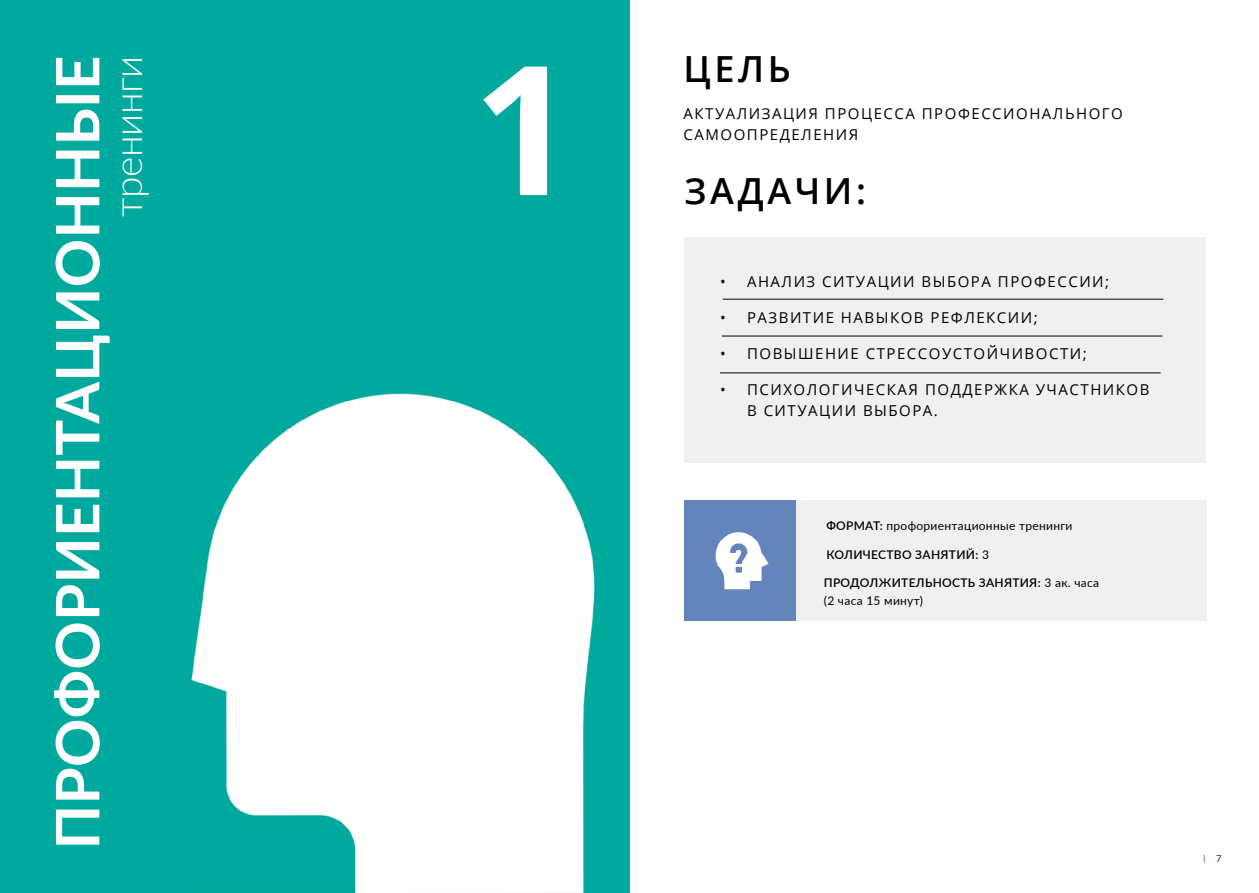
<style>
.page{position:relative;width:1259px;height:893px;background:#fff}
.page>*{position:absolute;margin:0;border:0;box-sizing:border-box;transform-origin:0 0}
.t1{font:700 180px "Open Sans";color:#fff}
.t2{font:700 60px "Lato";letter-spacing:.005em;color:#fff}
.t3{font:300 39px "Lato";letter-spacing:-.01em;color:#fff}
.t4{font:600 36px "Open Sans";letter-spacing:.1em;color:#000}
.t5{font:15px/21px "Open Sans";letter-spacing:.1em;color:#000}
.t6{font:600 12px/18px "Lato";letter-spacing:.025em;color:#000}
.t7{font:12px "Lato";letter-spacing:.025em;color:#000}
.t8{font:9.6px "Lato";color:#212b36}
.s1{font-weight:600}
.s2{font-weight:400}
</style>
<div class="page">
<img style="left:0;top:0;width:629px;height:893px">
<div style="left:684px;top:237px;width:522px;height:226px;background:#f0f0f0"></div>
<hr style="left:722px;top:299px;width:441px;height:1px;background:#000">
<hr style="left:722px;top:336px;width:440px;height:1px;background:#000">
<hr style="left:720px;top:373px;width:440px;height:1px;background:#000">
<div style="left:796px;top:500px;width:411px;height:121px;background:#f0f0f0"></div>
<div style="left:684px;top:500px;width:112px;height:121px;background:#6484bc"></div>
<img style="left:715px;top:532px;width:53px;height:58px">
<h2 class="t2" style="left:33px;top:849px;width:795px;rotate:-90deg">ПРОФОРИЕНТАЦИОННЫЕ</h2>
<h3 class="t3" style="left:101px;top:217px;width:163px;rotate:-90deg">тренинги</h3>
<h1 class="t1" style="left:473px;top:3px;width:104px">1</h1>
<h3 class="t4" style="left:683px;top:44px;width:109px">ЦЕЛЬ</h3>
<p class="t5" style="left:683px;top:103px;width:441px">АКТУАЛИЗАЦИЯ ПРОЦЕССА ПРОФЕССИОНАЛЬНОГО<br>САМООПРЕДЕЛЕНИЯ</p>
<h3 class="t4" style="left:684px;top:167px;width:183px">ЗАДАЧИ:</h3>
<p class="t5" style="left:720px;top:271px;width:391px">• АНАЛИЗ СИТУАЦИИ ВЫБОРА ПРОФЕССИИ;</p>
<p class="t5" style="left:720px;top:307px;width:319px">• РАЗВИТИЕ НАВЫКОВ РЕФЛЕКСИИ;</p>
<p class="t5" style="left:720px;top:343px;width:368px">• ПОВЫШЕНИЕ СТРЕССОУСТОЙЧИВОСТИ;</p>
<p class="t5" style="left:747px;top:379px;width:404px;text-indent:-27px">• ПСИХОЛОГИЧЕСКАЯ ПОДДЕРЖКА УЧАСТНИКОВ<br>В СИТУАЦИИ ВЫБОРА.</p>
<p class="t7" style="left:826px;top:517px;width:248px"><span class="s1">ФОРМАТ:</span> профориентационные тренинги</p>
<p class="t6" style="left:826px;top:545px;width:164px">КОЛИЧЕСТВО ЗАНЯТИЙ: <span class="s2">3</span></p>
<p class="t6" style="left:824px;top:573px;width:277px">ПРОДОЛЖИТЕЛЬНОСТЬ ЗАНЯТИЯ: <span class="s2">3 ак. часа (2 часа 15 минут)</span></p>
<p class="t8" style="left:1216px;top:852px;width:7px">7</p>
</div>
